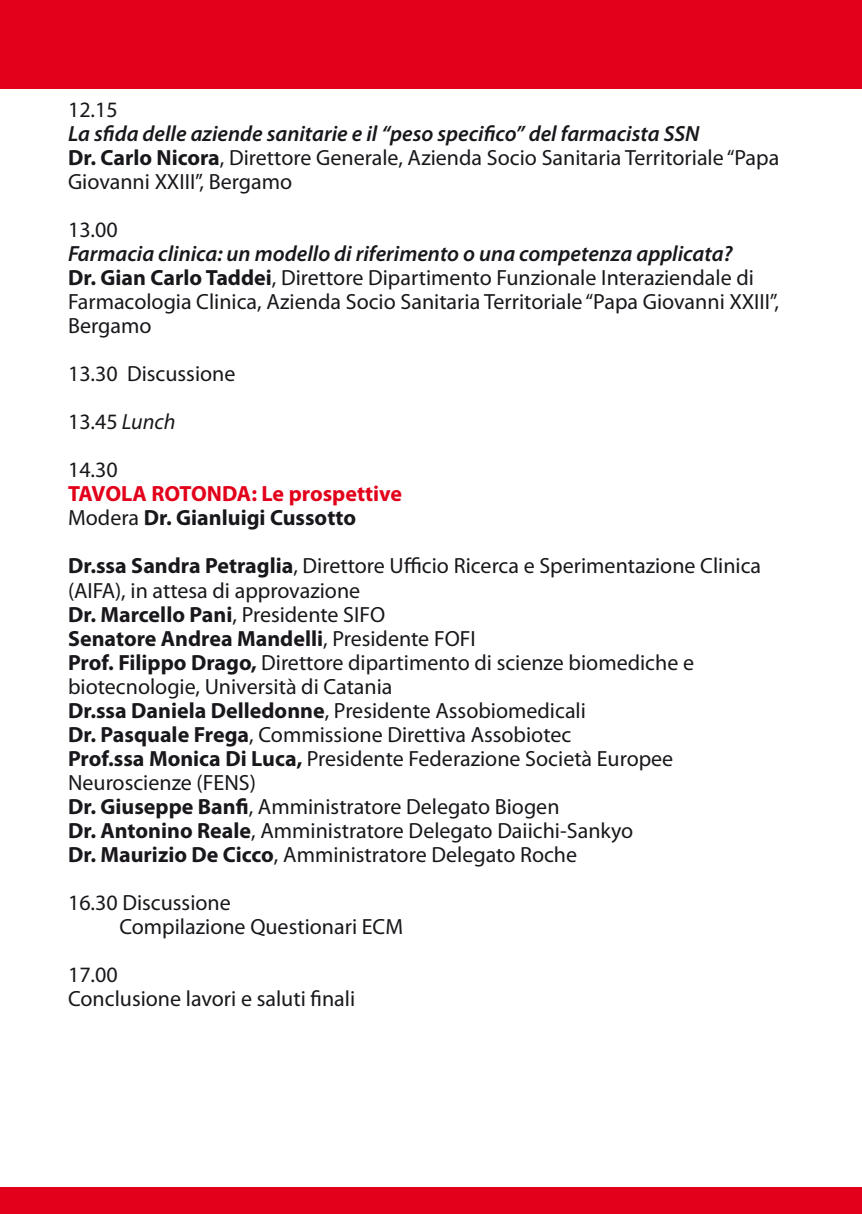
<style>
.page{position:relative;width:862px;height:1214px;background:#fff}
.page>*{position:absolute;margin:0;border:0;box-sizing:border-box;transform-origin:0 0}
.t1{font:22px/24px "Myriad Pro";color:#1a171c}
.t2{font:italic 600 22px "Myriad Pro";color:#1a171c}
.t3{font:700 22px "Myriad Pro";color:#1a171c}
.t4{font:700 22px "Myriad Pro";color:#e2001a}
.s1{font-weight:700}
.s2{font-style:italic}
.s3{font-weight:400}
</style>
<div class="page">
<div style="left:0;top:0;width:862px;height:89px;background:#e2001a"></div>
<div style="left:0;top:1187px;width:862px;height:26px;background:#e2001a"></div>
<p class="t1" style="left:68px;top:98px;width:51px">12.15</p>
<p class="t2" style="left:68px;top:122px;width:633px">La sfida delle aziende sanitarie e il “peso specifico” del farmacista SSN</p>
<p class="t1" style="left:68px;top:146px;width:713px"><span class="s1">Dr. Carlo Nicora</span>, Direttore Generale, Azienda Socio Sanitaria Territoriale “Papa<br>Giovanni XXIII”, Bergamo</p>
<p class="t1" style="left:68px;top:218px;width:51px">13.00</p>
<p class="t2" style="left:68px;top:242px;width:666px">Farmacia clinica: un modello di riferimento o una competenza applicata?</p>
<p class="t1" style="left:68px;top:266px;width:712px"><span class="s1">Dr. Gian Carlo Taddei</span>, Direttore Dipartimento Funzionale Interaziendale di<br>Farmacologia Clinica, Azienda Socio Sanitaria Territoriale “Papa Giovanni XXIII”,<br>Bergamo</p>
<p class="t1" style="left:68px;top:362px;width:169px">13.30 Discussione</p>
<p class="t1" style="left:68px;top:410px;width:109px">13.45 <span class="s2">Lunch</span></p>
<p class="t1" style="left:68px;top:458px;width:51px">14.30</p>
<p class="t4" style="left:68px;top:481px;width:336px">TAVOLA ROTONDA: Le prospettive</p>
<p class="t3" style="left:68px;top:505px;width:289px"><span class="s3">Modera</span> Dr. Gianluigi Cussotto</p>
<p class="t1" style="left:68px;top:554px;width:694px"><span class="s1">Dr.ssa Sandra Petraglia</span>, Direttore Ufficio Ricerca e Sperimentazione Clinica (AIFA), in attesa di approvazione</p>
<p class="t3" style="left:68px;top:601px;width:319px">Dr. Marcello Pani<span class="s3">, Presidente SIFO</span></p>
<p class="t3" style="left:68px;top:625px;width:409px">Senatore Andrea Mandelli<span class="s3">, Presidente FOFI</span></p>
<p class="t1" style="left:68px;top:650px;width:627px"><span class="s1">Prof. Filippo Drago,</span> Direttore dipartimento di scienze biomediche e biotecnologie, Università di Catania</p>
<p class="t1" style="left:68px;top:698px;width:519px"><span class="s1">Dr.ssa Daniela Delledonne</span>, Presidente Assobiomedicali</p>
<p class="t1" style="left:68px;top:722px;width:505px"><span class="s1">Dr. Pasquale Frega</span>, Commissione Direttiva Assobiotec</p>
<p class="t1" style="left:68px;top:746px;width:607px"><span class="s1">Prof.ssa Monica Di Luca,</span> Presidente Federazione Società Europee<br>Neuroscienze (FENS)</p>
<p class="t1" style="left:68px;top:794px;width:493px"><span class="s1">Dr. Giuseppe Banfi</span>, Amministratore Delegato Biogen</p>
<p class="t1" style="left:68px;top:818px;width:567px"><span class="s1">Dr. Antonino Reale</span>, Amministratore Delegato Daiichi-Sankyo</p>
<p class="t1" style="left:68px;top:842px;width:511px"><span class="s1">Dr. Maurizio De Cicco</span>, Amministratore Delegato Roche</p>
<p class="t1" style="left:68px;top:890px;width:164px">16.30 Discussione</p>
<p class="t1" style="left:119px;top:914px;width:285px">Compilazione Questionari ECM</p>
<p class="t1" style="left:68px;top:962px;width:51px">17.00</p>
<p class="t1" style="left:68px;top:986px;width:289px">Conclusione lavori e saluti finali</p>
</div>
